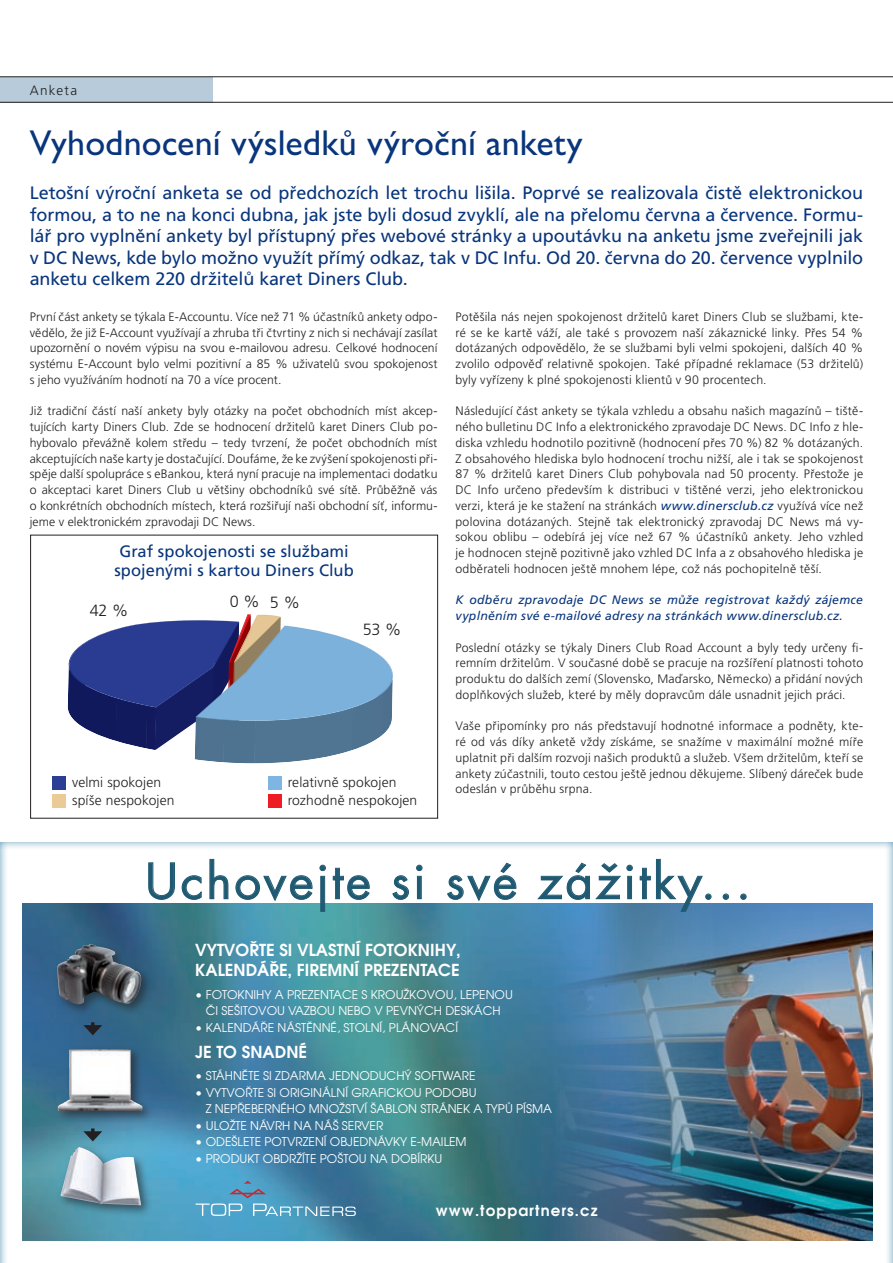
<style>
.page{position:relative;width:893px;height:1263px;background:#fff}
.page>*{position:absolute;margin:0;border:0;box-sizing:border-box;transform-origin:0 0}
.t1{font:47.7px "Futura CE";letter-spacing:.06em;color:#1f5a72}
.t2{font:36px "Gill Sans CE";letter-spacing:.005em;color:#08357c}
.t3{font:18px/21.6px "Frutiger CE";letter-spacing:-.01em;color:#08357c;text-align:justify}
.t4{font:600 16.5px/19.8px "Avant Garde CE";color:#fff}
.t5{font:16.5px/19.5px "Frutiger CE";letter-spacing:.005em;color:#08357c;text-align:center}
.t6{font:300 16.2px "Frutiger CE";color:#231f20}
.t7{font:600 15px "Avant Garde CE";color:#fff}
.t8{font:300 13.95px "Frutiger CE";letter-spacing:.005em;color:#231f20}
.t9{font:300 13.5px "Frutiger CE";letter-spacing:.09em;color:#231f20}
.t10{font:300 12.3px/15.8px "Frutiger CE";letter-spacing:.015em;color:#231f20;text-align:justify}
.t11{font:italic 12.3px/15.8px "Frutiger CE";letter-spacing:.02em;color:#08357c}
.t12{font:12px/16.5px "Avant Garde CE";color:#fff;text-align:center}
.s1{font-weight:400;font-style:italic;color:#08357c}
</style>
<div class="page">
<div style="left:0;top:835px;width:893px;height:428px;background:#0a6a95;opacity:.75"></div>
<div style="left:0;top:77px;width:213px;height:25px;background:#b7cbdb"></div>
<hr style="left:0;top:77px;width:893px;height:1px;background:#231f20">
<hr style="left:0;top:102px;width:893px;height:1px;background:#231f20">
<svg style="left:68px;top:614px;width:325px;height:149px"></svg>
<div style="left:30px;top:535px;width:408px;height:283px;border:1px solid #231f20"></div>
<div style="left:53px;top:777px;width:13px;height:13px;background:#2c3e94"></div>
<div style="left:268px;top:777px;width:13px;height:13px;background:#7eb5e2"></div>
<div style="left:53px;top:795px;width:13px;height:13px;background:#eacb98"></div>
<div style="left:268px;top:795px;width:13px;height:13px;background:#ee1d23"></div>
<div style="left:22px;top:904px;width:851px;height:337px;background:#231f20;opacity:.6"></div>
<img style="left:22px;top:904px;width:832px;height:337px">
<svg style="left:148px;top:862px;width:27px;height:38px"></svg>
<svg style="left:181px;top:875px;width:21px;height:25px"></svg>
<svg style="left:209px;top:859px;width:20px;height:40px"></svg>
<svg style="left:235px;top:875px;width:78px;height:27px"></svg>
<svg style="left:319px;top:864px;width:7px;height:48px"></svg>
<svg style="left:333px;top:867px;width:37px;height:33px"></svg>
<svg style="left:392px;top:875px;width:17px;height:25px"></svg>
<svg style="left:416px;top:864px;width:7px;height:35px"></svg>
<svg style="left:447px;top:862px;width:70px;height:40px"></svg>
<svg style="left:537px;top:862px;width:96px;height:38px"></svg>
<svg style="left:639px;top:859px;width:72px;height:53px"></svg>
<svg style="left:723px;top:894px;width:6px;height:6px"></svg>
<svg style="left:740px;top:894px;width:6px;height:6px"></svg>
<div style="left:53px;top:940px;width:138px;height:99px;background:#231f20;opacity:.6"></div>
<img style="left:57px;top:944px;width:33px;height:60px">
<div style="left:54px;top:1045px;width:123px;height:90px;background:#231f20;opacity:.6"></div>
<img style="left:58px;top:1049px;width:85px;height:62px">
<div style="left:56px;top:1142px;width:121px;height:89px;background:#231f20;opacity:.6"></div>
<img style="left:60px;top:1147px;width:81px;height:58px">
<svg style="left:83px;top:1022px;width:19px;height:13px"></svg>
<svg style="left:83px;top:1128px;width:19px;height:13px"></svg>
<svg style="left:244px;top:1181px;width:8px;height:2px"></svg>
<svg style="left:196px;top:1189px;width:160px;height:27px;background:#5d9bbc"></svg>
<p class="t9" style="left:30px;top:83px;width:49px">Anketa</p>
<h2 class="t2" style="left:30px;top:122px;width:554px">Vyhodnocení výsledků výroční ankety</h2>
<p class="t3" style="left:30px;top:182px;width:835px">Letošní výroční anketa se od předchozích let trochu lišila. Poprvé se realizovala čistě elektronickou formou, a to ne na konci dubna, jak jste byli dosud zvyklí, ale na přelomu června a července. Formu&shy;lář pro vyplnění ankety byl přístupný přes webové stránky a upoutávku na anketu jsme zveřejnili jak v DC News, kde bylo možno využít přímý odkaz, tak v DC Infu. Od 20. června do 20. července vyplnilo anketu celkem 220 držitelů karet Diners Club.</p>
<p class="t10" style="left:30px;top:309px;width:409px">První část ankety se týkala E-Accountu. Více než 71 % účastníků ankety odpo&shy;vědělo, že již E-Account využívají a zhruba tři čtvrtiny z nich si nechávají zasílat upozornění o novém výpisu na svou e-mailovou adresu. Celkové hodnocení systému E-Account bylo velmi pozitivní a 85 % uživatelů svou spokojenost s jeho využíváním hodnotí na 70 a více procent.</p>
<p class="t10" style="left:30px;top:403px;width:409px">Již tradiční částí naší ankety byly otázky na počet obchodních míst akcep&shy;tujících karty Diners Club. Zde se hodnocení držitelů karet Diners Club po&shy;hybovalo převážně kolem středu – tedy tvrzení, že počet obchodních míst akceptujících naše karty je dostačující. Doufáme, že ke zvýšení spokojenosti při&shy;spěje další spolupráce s eBankou, která nyní pracuje na implementaci dodatku o akceptaci karet Diners Club u většiny obchodníků své sítě. Průběžně vás o konkrétních obchodních místech, která rozšiřují naši obchodní síť, informu&shy;jeme v elektronickém zpravodaji DC News.</p>
<h3 class="t5" style="left:114px;top:541px;width:241px">Graf spokojenosti se službami spojenými s kartou Diners Club</h3>
<h3 class="t6" style="left:90px;top:601px;width:40px">42 %</h3>
<h3 class="t6" style="left:230px;top:592px;width:72px">0 % 5 %</h3>
<h3 class="t6" style="left:363px;top:620px;width:40px">53 %</h3>
<p class="t8" style="left:72px;top:774px;width:90px">velmi spokojen</p>
<p class="t8" style="left:288px;top:774px;width:110px">relativně spokojen</p>
<p class="t8" style="left:72px;top:792px;width:104px">spíše nespokojen</p>
<p class="t8" style="left:288px;top:792px;width:131px">rozhodně nespokojen</p>
<p class="t10" style="left:455px;top:309px;width:409px">Potěšila nás nejen spokojenost držitelů karet Diners Club se službami, kte&shy;ré se ke kartě váží, ale také s provozem naší zákaznické linky. Přes 54 % dotázaných odpovědělo, že se službami byli velmi spokojeni, dalších 40 % zvolilo odpověď relativně spokojen. Také případné reklamace (53 držitelů) byly vyřízeny k plné spokojenosti klientů v 90 procentech.</p>
<p class="t10" style="left:455px;top:403px;width:409px">Následující část ankety se týkala vzhledu a obsahu našich magazínů – tiště&shy;ného bulletinu DC Info a elektronického zpravodaje DC News. DC Info z hle&shy;diska vzhledu hodnotilo pozitivně (hodnocení přes 70 %) 82 % dotázaných.<br>Z obsahového hlediska bylo hodnocení trochu nižší, ale i tak se spokojenost 87 % držitelů karet Diners Club pohybovala nad 50 procenty. Přestože je DC Info určeno především k distribuci v tištěné verzi, jeho elektronickou verzi, která je ke stažení na stránkách <span class="s1">www.dinersclub.cz</span> využívá více než polovina dotázaných. Stejně tak elektronický zpravodaj DC News má vy&shy;sokou oblibu – odebírá jej více než 67 % účastníků ankety. Jeho vzhled je hodnocen stejně pozitivně jako vzhled DC Infa a z obsahového hlediska je odběrateli hodnocen ještě mnohem lépe, což nás pochopitelně těší.</p>
<p class="t11" style="left:455px;top:592px;width:409px">K odběru zpravodaje DC News se může registrovat každý zájemce vyplněním své e-mailové adresy na stránkách www.dinersclub.cz.</p>
<p class="t10" style="left:455px;top:639px;width:409px">Poslední otázky se týkaly Diners Club Road Account a byly tedy určeny fi&shy;remním držitelům. V současné době se pracuje na rozšíření platnosti tohoto produktu do dalších zemí (Slovensko, Maďarsko, Německo) a přidání nových doplňkových služeb, které by měly dopravcům dále usnadnit jejich práci.</p>
<p class="t10" style="left:455px;top:718px;width:409px">Vaše připomínky pro nás představují hodnotné informace a podněty, kte&shy;ré od vás díky anketě vždy získáme, se snažíme v maximální možné míře uplatnit při dalším rozvoji našich produktů a služeb. Všem držitelům, kteří se ankety zúčastnili, touto cestou ještě jednou děkujeme. Slíbený dáreček bude odeslán v průběhu srpna.</p>
<h1 class="t1" style="left:145px;top:853px;width:607px">Uchovejte si své zážitky...</h1>
<h3 class="t4" style="left:195px;top:941px;width:267px">VYTVOŘTE SI VLASTNÍ FOTOKNIHY,<br>KALENDÁŘE, FIREMNÍ PREZENTACE</h3>
<p class="t12" style="left:195px;top:986px;width:319px">• FOTOKNIHY A PREZENTACE S KROUŽKOVOU, LEPENOU<br>ČI SEŠITOVOU VAZBOU NEBO V PEVNÝCH DESKÁCH</p>
<p class="t12" style="left:195px;top:1019px;width:264px">• KALENDÁŘE NÁSTĚNNÉ, STOLNÍ, PLÁNOVACÍ</p>
<h3 class="t4" style="left:195px;top:1042px;width:113px">JE TO SNADNÉ</h3>
<p class="t12" style="left:195px;top:1067px;width:282px">• STÁHNĚTE SI ZDARMA JEDNODUCHÝ SOFTWARE</p>
<p class="t12" style="left:206px;top:1084px;width:348px;text-align:left;text-indent:-11px">• VYTVOŘTE SI ORIGINÁLNÍ GRAFICKOU PODOBU<br>Z NEPŘEBERNÉHO MNOŽSTVÍ ŠABLON STRÁNEK A TYPŮ PÍSMA</p>
<p class="t12" style="left:195px;top:1117px;width:190px">• ULOŽTE NÁVRH NA NÁŠ SERVER</p>
<p class="t12" style="left:195px;top:1133px;width:273px">• ODEŠLETE POTVRZENÍ OBJEDNÁVKY E-MAILEM</p>
<p class="t12" style="left:195px;top:1150px;width:249px">• PRODUKT OBDRŽÍTE POŠTOU NA DOBÍRKU</p>
<p class="t7" style="left:436px;top:1202px;width:163px">WWW.TOPPARTNERS.CZ</p>
</div>
